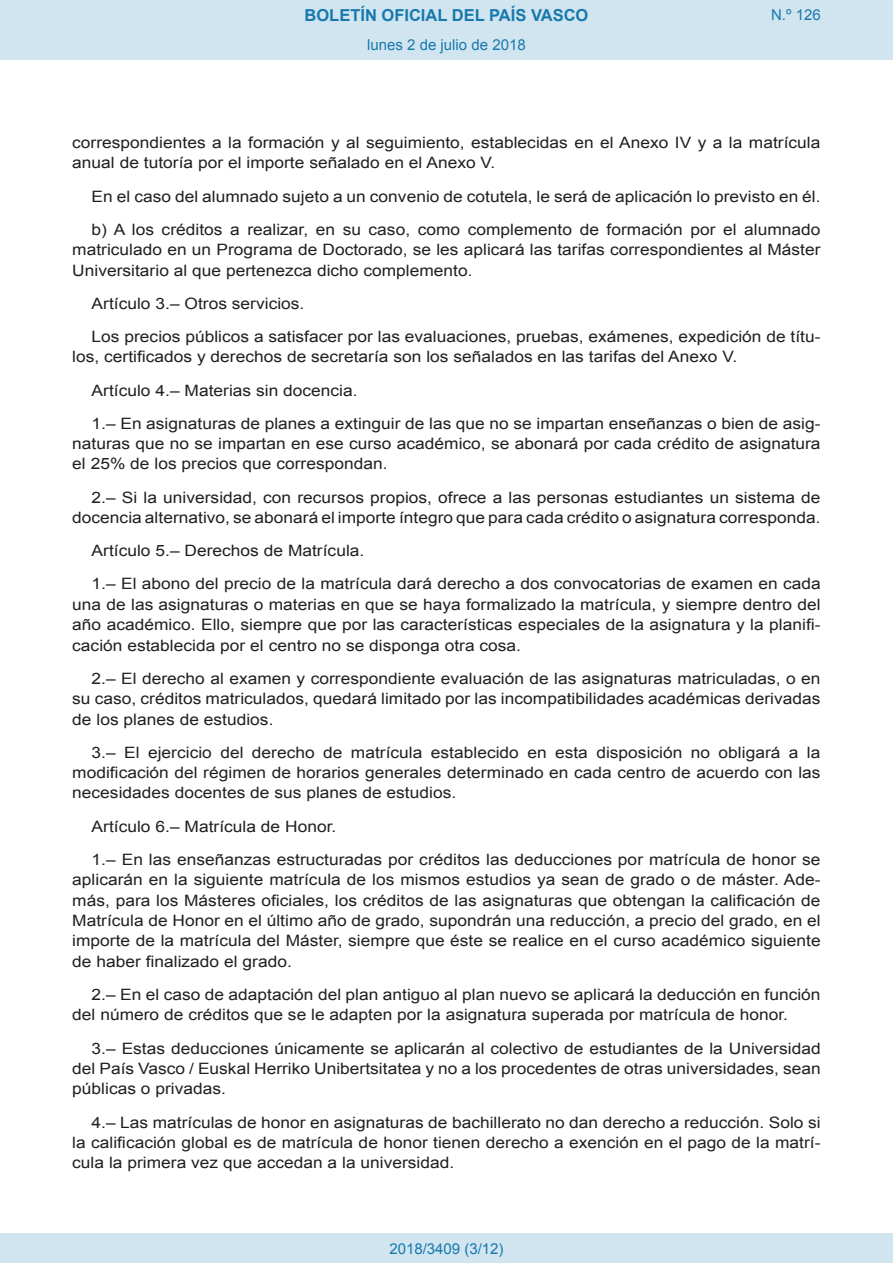
<style>
.page{position:relative;width:893px;height:1263px;background:#fff}
.page>*{position:absolute;margin:0;border:0;box-sizing:border-box;transform-origin:0 0}
.t1{font:700 16.5px "Arial";color:#1879ad}
.BOPVDetalle{font:15.6px/20.4px "Arial";color:#231f20;text-align:justify;scale:1.11 1}
.Paginacion_Centro{font:15px "Arial";color:#1879ad}
</style>
<div class="page">
<div style="left:0;top:0;width:893px;height:60px;background:#d0e5f0"></div>
<div style="left:0;top:1233px;width:893px;height:30px;background:#d0e5f0"></div>
<p class="t1" style="left:305px;top:4px;width:285px">BOLETÍN OFICIAL DEL PAÍS VASCO</p>
<p class="Paginacion_Centro" style="left:367px;top:35px;width:160px">lunes 2 de julio de 2018</p>
<p class="Paginacion_Centro" style="left:771px;top:5px;width:51px">N.º 126</p>
<p class="BOPVDetalle" style="left:72px;top:133px;width:675px">correspondientes a la formación y al seguimiento, establecidas en el Anexo IV y a la matrícula anual de tutoría por el importe señalado en el Anexo V.</p>
<p class="BOPVDetalle" style="left:92px;top:186px;width:658px">En el caso del alumnado sujeto a un convenio de cotutela, le será de aplicación lo previsto en él.</p>
<p class="BOPVDetalle" style="left:72px;top:219px;width:676px;text-indent:19px">b) A los créditos a realizar, en su caso, como complemento de formación por el alumnado matriculado en un Programa de Doctorado, se les aplicará las tarifas correspondientes al Máster Universitario al que pertenezca dicho complemento.</p>
<p class="BOPVDetalle" style="left:92px;top:293px;width:193px">Artículo 3.– Otros servicios.</p>
<p class="BOPVDetalle" style="left:72px;top:326px;width:676px;text-indent:19px">Los precios públicos a satisfacer por las evaluaciones, pruebas, exámenes, expedición de títu&shy;los, certificados y derechos de secretaría son los señalados en las tarifas del Anexo V.</p>
<p class="BOPVDetalle" style="left:92px;top:380px;width:241px">Artículo 4.– Materias sin docencia.</p>
<p class="BOPVDetalle" style="left:72px;top:413px;width:676px;text-indent:19px">1.– En asignaturas de planes a extinguir de las que no se impartan enseñanzas o bien de asig&shy;naturas que no se impartan en ese curso académico, se abonará por cada crédito de asignatura el 25% de los precios que correspondan.</p>
<p class="BOPVDetalle" style="left:72px;top:487px;width:676px;text-align:right">2.– Si la universidad, con recursos propios, ofrece a las personas estudiantes un sistema de docencia alternativo, se abonará el importe íntegro que para cada crédito o asignatura corresponda.</p>
<p class="BOPVDetalle" style="left:92px;top:541px;width:247px">Artículo 5.– Derechos de Matrícula.</p>
<p class="BOPVDetalle" style="left:72px;top:574px;width:676px;text-indent:19px">1.– El abono del precio de la matrícula dará derecho a dos convocatorias de examen en cada una de las asignaturas o materias en que se haya formalizado la matrícula, y siempre dentro del año académico. Ello, siempre que por las características especiales de la asignatura y la planifi&shy;cación establecida por el centro no se disponga otra cosa.</p>
<p class="BOPVDetalle" style="left:72px;top:668px;width:676px;text-indent:19px">2.– El derecho al examen y correspondiente evaluación de las asignaturas matriculadas, o en su caso, créditos matriculados, quedará limitado por las incompatibilidades académicas derivadas de los planes de estudios.</p>
<p class="BOPVDetalle" style="left:72px;top:742px;width:676px;text-indent:19px">3.– El ejercicio del derecho de matrícula establecido en esta disposición no obligará a la modificación del régimen de horarios generales determinado en cada centro de acuerdo con las necesidades docentes de sus planes de estudios.</p>
<p class="BOPVDetalle" style="left:92px;top:816px;width:222px">Artículo 6.– Matrícula de Honor.</p>
<p class="BOPVDetalle" style="left:72px;top:849px;width:676px;text-indent:19px">1.– En las enseñanzas estructuradas por créditos las deducciones por matrícula de honor se aplicarán en la siguiente matrícula de los mismos estudios ya sean de grado o de máster. Ade&shy;más, para los Másteres oficiales, los créditos de las asignaturas que obtengan la calificación de Matrícula de Honor en el último año de grado, supondrán una reducción, a precio del grado, en el importe de la matrícula del Máster, siempre que éste se realice en el curso académico siguiente de haber finalizado el grado.</p>
<p class="BOPVDetalle" style="left:72px;top:984px;width:676px;text-indent:19px">2.– En el caso de adaptación del plan antiguo al plan nuevo se aplicará la deducción en función del número de créditos que se le adapten por la asignatura superada por matrícula de honor.</p>
<p class="BOPVDetalle" style="left:72px;top:1038px;width:676px;text-indent:19px">3.– Estas deducciones únicamente se aplicarán al colectivo de estudiantes de la Universidad del País Vasco / Euskal Herriko Unibertsitatea y no a los procedentes de otras universidades, sean públicas o privadas.</p>
<p class="BOPVDetalle" style="left:72px;top:1112px;width:676px;text-indent:19px">4.– Las matrículas de honor en asignaturas de bachillerato no dan derecho a reducción. Solo si la calificación global es de matrícula de honor tienen derecho a exención en el pago de la matrí&shy;cula la primera vez que accedan a la universidad.</p>
<p class="Paginacion_Centro" style="left:389px;top:1238px;width:116px">2018/3409 (3/12)</p>
</div>
